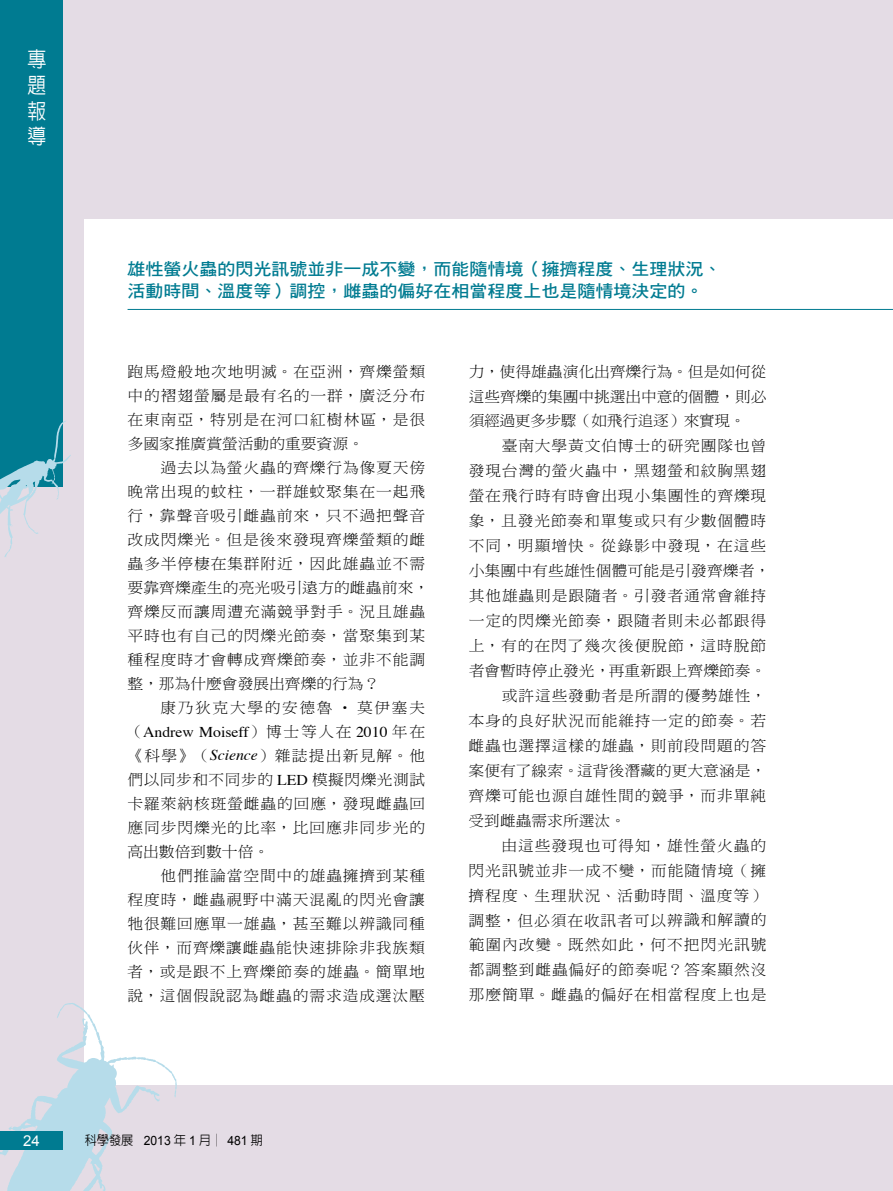
<style>
.page{position:relative;width:893px;height:1191px;background:#e4dce5}
.page>*{position:absolute;margin:0;border:0;box-sizing:border-box;transform-origin:0 0}
.t1{font:500 21px/25.5px "AR New Hei B5";color:#fff;text-align:justify;scale:.9 1}
.t2{font:17.1px/22.5px "DF Hei Std W7";color:#007b91;scale:1.05 1}
.t3{font:15px/24px "DF Ming Std W3";letter-spacing:.055em;color:#000;text-align:justify;scale:1.05 1}
.t4{font:15px "DF Ming Std W3";color:#000;scale:1.05 1}
.t5{font:15px "Times";color:#000;scale:1.05 1}
.t6{font:15px "DF Ming Std W3";letter-spacing:.01em;color:#000;scale:1.05 1}
.t7{font:15px "DF Ming Std W3";letter-spacing:.105em;color:#000;scale:1.05 1}
.t8{font:15px "Arial";color:#fff}
.t9{font:500 12.9px "AR New Hei B5";color:#000;scale:.95 1}
.s1{font-family:"DF Ming Std W3"}
.s2{font-family:"Times";font-style:italic}
.s3{font-family:"Times"}
.s4{font-family:"Arial";font-weight:400}
</style>
<div class="page">
<div style="left:85px;top:219px;width:808px;height:865px;background:#fff"></div>
<svg style="left:0;top:1002px;width:177px;height:189px"></svg>
<div style="left:0;top:0;width:62px;height:487px;background:#007b91"></div>
<svg style="left:0;top:420px;width:71px;height:137px"></svg>
<div style="left:0;top:1131px;width:62px;height:18px;background:#007b91"></div>
<hr style="left:128px;top:309px;width:765px;height:1px;background:#007b91">
<h1 class="t1" style="left:28px;top:47px;width:22px">專題報導</h1>
<p class="t2" style="left:128px;top:257px;width:567px">雄性螢火蟲的閃光訊號並非一成不變，而能隨情境（擁擠程度、生理狀況、活動時間、溫度等）調控，雌蟲的偏好在相當程度上也是隨情境決定的。</p>
<p class="t3" style="left:128px;top:359px;width:285px">跑馬燈般地次地明滅。在亞洲，齊爍螢類中的褶翅螢屬是最有名的一群，廣泛分布在東南亞，特別是在河口紅樹林區，是很多國家推廣賞螢活動的重要資源。</p>
<p class="t3" style="left:127px;top:455px;width:289px;text-align:left;text-indent:33px">過去以為螢火蟲的齊爍行為像夏天傍晚常出現的蚊柱，一群雄蚊聚集在一起飛行，靠聲音吸引雌蟲前來，只不過把聲音改成閃爍光。但是後來發現齊爍螢類的雌蟲多半停棲在集群附近，因此雄蟲並不需要靠齊爍產生的亮光吸引遠方的雌蟲前來，齊爍反而讓周遭充滿競爭對手。況且雄蟲平時也有自己的閃爍光節奏，當聚集到某種程度時才會轉成齊爍節奏，並非不能調整，那為什麼會發展出齊爍的行為？</p>
<p class="t7" style="left:160px;top:699px;width:254px">康乃狄克大學的安德魯 ‧ 莫伊塞夫</p>
<p class="t5" style="left:127px;top:717px;width:285px"><span class="s1">（</span>Andrew Moiseff<span class="s1">）博士等人在</span> 2010 <span class="s1">年在</span></p>
<p class="t3" style="left:127px;top:743px;width:285px">《科學》（<span class="s2">Science</span>）雜誌提出新見解。他們以同步和不同步的 <span class="s3">LED</span> 模擬閃爍光測試卡羅萊納核斑螢雌蟲的回應，發現雌蟲回應同步閃爍光的比率，比回應非同步光的高出數倍到數十倍。</p>
<p class="t3" style="left:127px;top:863px;width:285px;text-indent:33px">他們推論當空間中的雄蟲擁擠到某種程度時，雌蟲視野中滿天混亂的閃光會讓牠很難回應單一雄蟲，甚至難以辨識同種伙伴，而齊爍讓雌蟲能快速排除非我族類者，或是跟不上齊爍節奏的雄蟲。簡單地說，這個假說認為雌蟲的需求造成選汰壓</p>
<p class="t3" style="left:469px;top:358px;width:285px;line-height:24.9px">力，使得雄蟲演化出齊爍行為。但是如何從這些齊爍的集團中挑選出中意的個體，則必須經過更多步驟（如飛行追逐）來實現。</p>
<p class="t3" style="left:502px;top:434px;width:254px">臺南大學黃文伯博士的研究團隊也曾</p>
<p class="t3" style="left:469px;top:459px;width:285px">發現台灣的螢火蟲中，黑翅螢和紋胸黑翅</p>
<p class="t3" style="left:469px;top:484px;width:285px">螢在飛行時有時會出現小集團性的齊爍現</p>
<p class="t3" style="left:469px;top:508px;width:285px">象，且發光節奏和單隻或只有少數個體時</p>
<p class="t3" style="left:469px;top:533px;width:285px">不同，明顯增快。從錄影中發現，在這些</p>
<p class="t6" style="left:469px;top:562px;width:289px">小集團中有些雄性個體可能是引發齊爍者，</p>
<p class="t3" style="left:469px;top:583px;width:285px">其他雄蟲則是跟隨者。引發者通常會維持</p>
<p class="t3" style="left:469px;top:608px;width:285px">一定的閃爍光節奏，跟隨者則未必都跟得</p>
<p class="t3" style="left:469px;top:633px;width:285px">上，有的在閃了幾次後便脫節，這時脫節</p>
<p class="t4" style="left:469px;top:662px;width:285px">者會暫時停止發光，再重新跟上齊爍節奏。</p>
<p class="t3" style="left:502px;top:683px;width:253px">或許這些發動者是所謂的優勢雄性，</p>
<p class="t3" style="left:469px;top:708px;width:285px">本身的良好狀況而能維持一定的節奏。若</p>
<p class="t3" style="left:469px;top:733px;width:285px">雌蟲也選擇這樣的雄蟲，則前段問題的答</p>
<p class="t4" style="left:469px;top:762px;width:285px">案便有了線索。這背後潛藏的更大意涵是，</p>
<p class="t3" style="left:469px;top:783px;width:285px">齊爍可能也源自雄性間的競爭，而非單純</p>
<p class="t4" style="left:469px;top:812px;width:151px">受到雌蟲需求所選汰。</p>
<p class="t3" style="left:502px;top:833px;width:253px">由這些發現也可得知，雄性螢火蟲的</p>
<p class="t3" style="left:468px;top:858px;width:285px">閃光訊號並非一成不變，而能隨情境（擁</p>
<p class="t3" style="left:468px;top:883px;width:285px">擠程度、生理狀況、活動時間、溫度等）</p>
<p class="t3" style="left:468px;top:908px;width:285px">調整，但必須在收訊者可以辨識和解讀的</p>
<p class="t3" style="left:469px;top:932px;width:285px">範圍內改變。既然如此，何不把閃光訊號</p>
<p class="t3" style="left:469px;top:957px;width:285px">都調整到雌蟲偏好的節奏呢？答案顯然沒</p>
<p class="t3" style="left:469px;top:982px;width:285px">那麼簡單。雌蟲的偏好在相當程度上也是</p>
<p class="t8" style="left:23px;top:1131px;width:18px">24</p>
<p class="t9" style="left:85px;top:1133px;width:189px">科學發展 <span class="s4">2013</span> 年 <span class="s4">1</span> 月│ <span class="s4">481</span> 期</p>
</div>
